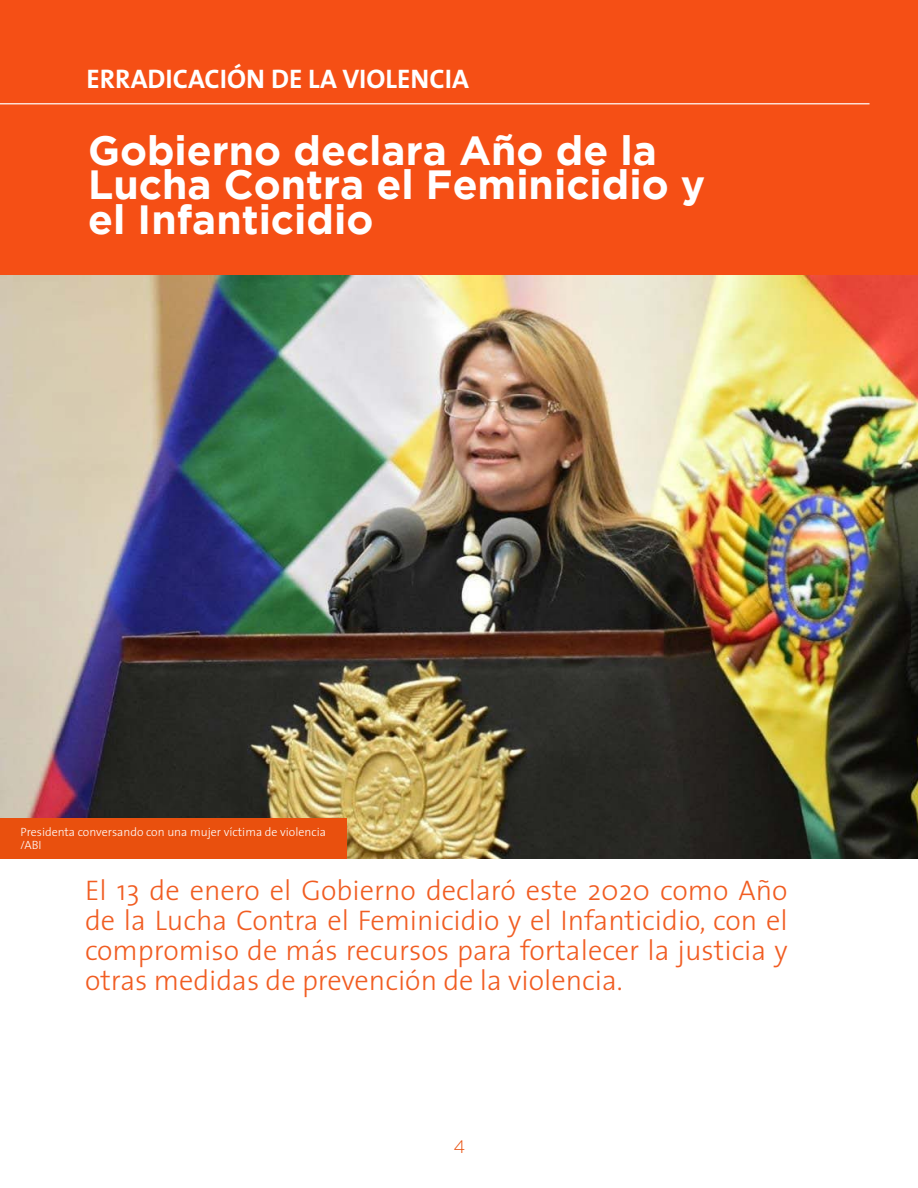
<style>
.page{position:relative;width:918px;height:1188px;background:#fff}
.page>*{position:absolute;margin:0;border:0;box-sizing:border-box;transform-origin:0 0}
.BODY_TEXT__ITALIC_OR{font:700 40.8px/34.5px "Gotham";color:#fff}
.t1{font:300 28.5px/30px "The Sans";color:#f15d22;text-align:justify}
._02_Title__Large{font:700 27px "The Sans";color:#fff}
.t2{font:300 18px "Gotham";color:#e9500e}
.t3{font:300 12px "The Sans";color:#fff}
</style>
<div class="page">
<div style="left:0;top:0;width:918px;height:276px;background:#f54f15"></div>
<hr style="left:0;top:103px;width:870px;height:1px;background:#fff">
<img style="left:0;top:276px;width:918px;height:582px">
<div style="left:0;top:818px;width:347px;height:40px;background:#e9500e"></div>
<p class="_02_Title__Large" style="left:87px;top:57px;width:384px">ERRADICACIÓN DE LA VIOLENCIA</p>
<p class="BODY_TEXT__ITALIC_OR" style="left:88px;top:132px;width:619px">Gobierno declara Año de la<br>Lucha Contra el Feminicidio y el Infanticidio</p>
<p class="t3" style="left:21px;top:822px;width:307px">Presidenta conversando con una mujer víctima de violencia</p>
<p class="t3" style="left:20px;top:835px;width:23px">/ABI</p>
<p class="t1" style="left:85px;top:875px;width:704px">El 13 de enero el Gobierno declaró este 2020 como Año de la Lucha Contra el Feminicidio y el Infanticidio, con el compromiso de más recursos para fortalecer la justicia y otras medidas de prevención de la violencia.</p>
<p class="t2" style="left:454px;top:1137px;width:13px">4</p>
</div>
